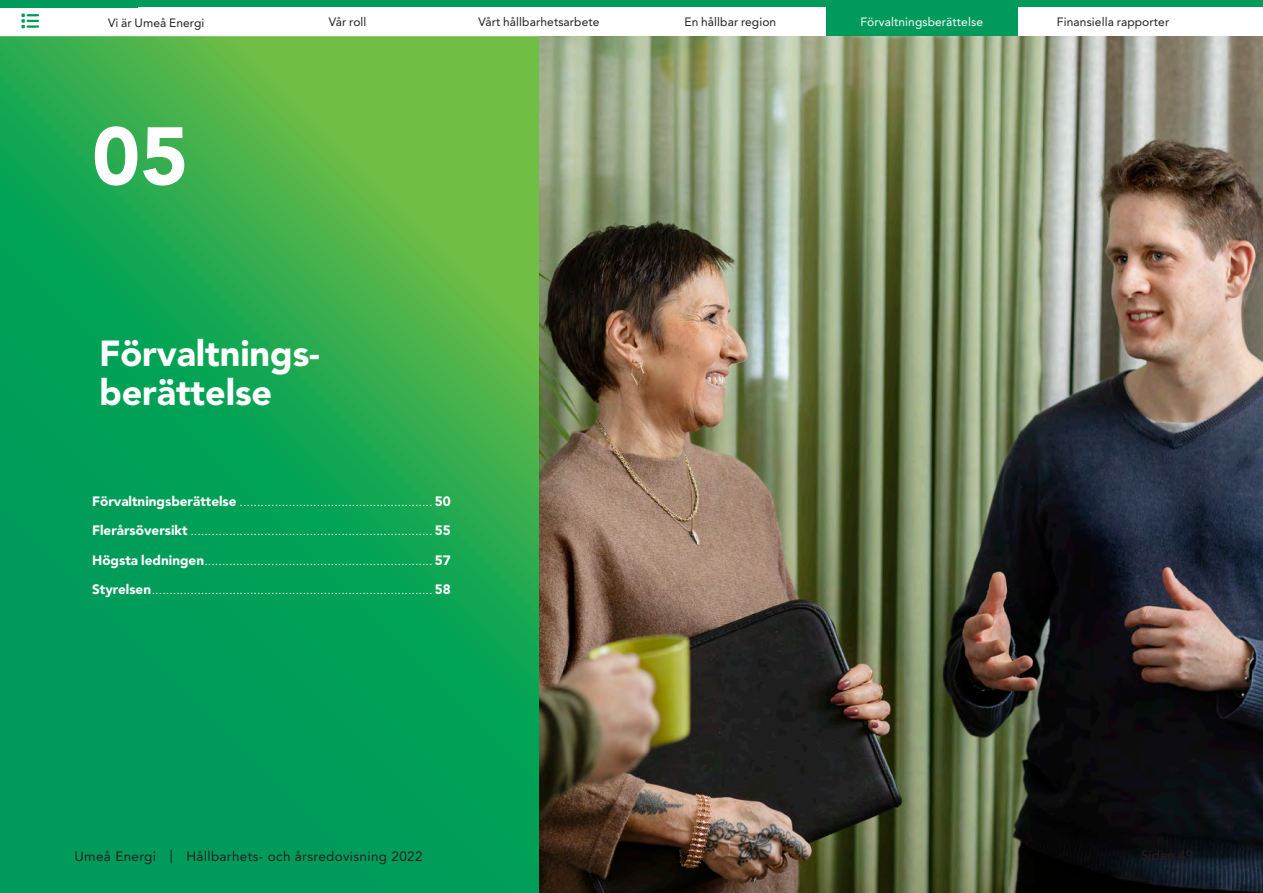
<style>
.page{position:relative;width:1263px;height:893px;background:#fff}
.page>*{position:absolute;margin:0;border:0;box-sizing:border-box;transform-origin:0 0}
.Ingress{font:900 81px "Avenir LT Std";color:#fff}
.Rubrik_1{font:900 36px/39px "Avenir LT Std";letter-spacing:-.005em;color:#fff}
.Brödtext{font:300 13.5px "Avenir LT Std";color:#fff}
.t1{font:13.5px "Avenir LT Std";letter-spacing:.025em;color:#231f20}
.t2{font:12px "Avenir LT Std";letter-spacing:.01em;color:#231f20}
.t3{font:12px "Avenir LT Std";letter-spacing:.01em;color:#fff}
.s1{font-weight:900}
</style>
<div class="page">
<svg style="left:21px;top:14px;width:18px;height:14px"></svg>
<div style="left:137px;top:0;width:1126px;height:7px;background:#009a5a"></div>
<div style="left:826px;top:7px;width:191px;height:30px;background:#009a5a"></div>
<div style="left:0;top:0;width:137px;height:7px;background:#009a5a"></div>
<svg style="left:0;top:36px;width:539px;height:857px;background:#1ea752"></svg>
<img style="left:539px;top:36px;width:724px;height:857px">
<p class="t2" style="left:108px;top:16px;width:98px">Vi är Umeå Energi</p>
<p class="t2" style="left:329px;top:15px;width:39px">Vår roll</p>
<p class="t2" style="left:478px;top:15px;width:123px">Vårt hållbarhetsarbete</p>
<p class="t2" style="left:684px;top:15px;width:93px">En hållbar region</p>
<p class="t3" style="left:860px;top:15px;width:124px">Förvaltningsberättelse</p>
<p class="t2" style="left:1057px;top:15px;width:114px">Finansiella rapporter</p>
<p class="Ingress" style="left:92px;top:107px;width:98px">05</p>
<p class="Rubrik_1" style="left:99px;top:334px;width:220px">Förvaltnings&shy;berättelse</p>
<p class="Brödtext" style="left:92px;top:493px;width:360px"><span class="s1">Förvaltningsberättelse</span> ....................................................... <span class="s1">50</span></p>
<p class="Brödtext" style="left:92px;top:522px;width:360px"><span class="s1">Flerårsöversikt</span> ..................................................................... <span class="s1">55</span></p>
<p class="Brödtext" style="left:92px;top:552px;width:360px"><span class="s1">Högsta ledningen</span>................................................................. <span class="s1">57</span></p>
<p class="Brödtext" style="left:92px;top:581px;width:360px"><span class="s1">Styrelsen</span>................................................................................ <span class="s1">58</span></p>
<p class="t1" style="left:74px;top:848px;width:350px">Umeå Energi | Hållbarhets- och årsredovisning 2022</p>
</div>
